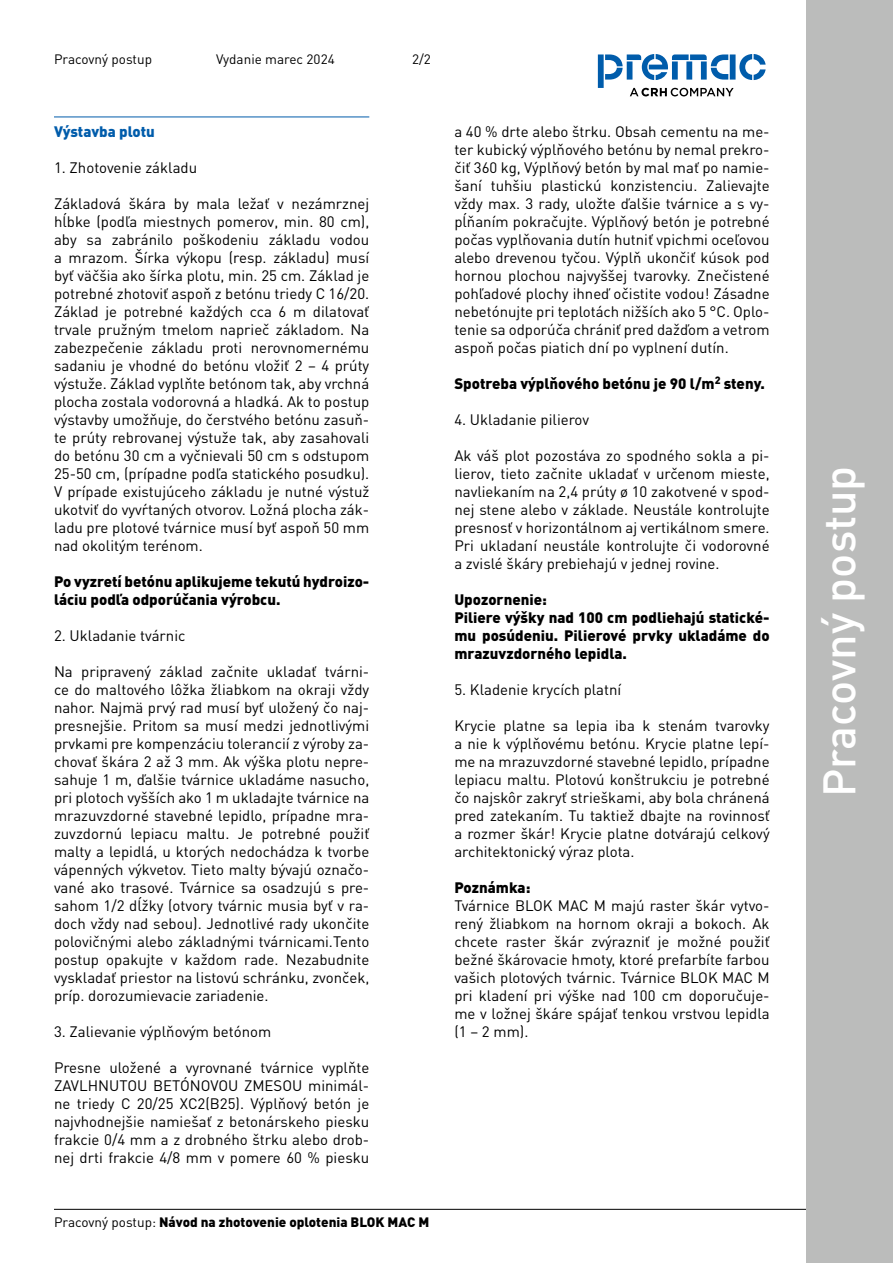
<style>
.page{position:relative;width:893px;height:1263px;background:#fff}
.page>*{position:absolute;margin:0;border:0;box-sizing:border-box;transform-origin:0 0}
.t1{font:500 45px "DIN Pro";color:#fff}
.t2{font:15px/18px "DIN Pro";color:#000;text-align:justify}
.t3{font:900 15px/18px "DIN Pro";color:#000}
.t4{font:900 15px "DIN Pro";color:#005cab}
.t5{font:900 13.5px "DIN Pro";color:#000}
.t6{font:13.5px "DIN Pro";color:#000}
.s1{font-weight:400}
</style>
<div class="page">
<svg style="left:598px;top:54px;width:168px;height:42px"></svg>
<hr style="left:54px;top:1209px;width:785px;height:1px;background:#000">
<div style="left:806px;top:0;width:87px;height:1263px;background:#bbbcbb"></div>
<hr style="left:54px;top:117px;width:315px;height:1px;background:#005cab">
<p class="t6" style="left:54px;top:50px;width:100px">Pracovný postup</p>
<p class="t6" style="left:216px;top:50px;width:120px">Vydanie marec 2024</p>
<p class="t6" style="left:412px;top:50px;width:20px">2/2</p>
<p class="t4" style="left:54px;top:121px;width:102px">Výstavba plotu</p>
<p class="t2" style="left:54px;top:158px;width:145px">1. Zhotovenie základu</p>
<p class="t2" style="left:54px;top:194px;width:317px">Základová škára by mala ležať v nezámrznej hĺbke (podľa miestnych pomerov, min. 80 cm), aby sa zabránilo poškodeniu základu vodou a mrazom. Šírka výkopu (resp. základu) musí byť väčšia ako šírka plotu, min. 25 cm. Základ je potrebné zhotoviť aspoň z betónu triedy C 16/20.<br>Základ je potrebné každých cca 6 m dilatovať trvale pružným tmelom naprieč základom. Na zabezpečenie základu proti nerovnomernému sadaniu je vhodné do betónu vložiť 2 – 4 prúty výstuže. Základ vyplňte betónom tak, aby vrchná plocha zostala vodorovná a hladká. Ak to postup výstavby umožňuje, do čerstvého betónu zasuň&shy;te prúty rebrovanej výstuže tak, aby zasahovali do betónu 30 cm a vyčnievali 50 cm s odstupom 25-50 cm, (prípadne podľa statického posudku).<br>V prípade existujúceho základu je nutné výstuž ukotviť do vyvŕtaných otvorov. Ložná plocha zák&shy;ladu pre plotové tvárnice musí byť aspoň 50 mm nad okolitým terénom.</p>
<p class="t3" style="left:54px;top:572px;width:317px">Po vyzretí betónu aplikujeme tekutú hydroizo&shy;láciu podľa odporúčania výrobcu.</p>
<p class="t2" style="left:54px;top:626px;width:133px">2. Ukladanie tvárnic</p>
<p class="t2" style="left:54px;top:662px;width:317px">Na pripravený základ začnite ukladať tvárni&shy;ce do maltového lôžka žliabkom na okraji vždy nahor. Najmä prvý rad musí byť uložený čo naj&shy;presnejšie. Pritom sa musí medzi jednotlivými prvkami pre kompenzáciu tolerancií z výroby za&shy;chovať škára 2 až 3 mm. Ak výška plotu nepre&shy;sahuje 1 m, ďalšie tvárnice ukladáme nasucho, pri plotoch vyšších ako 1 m ukladajte tvárnice na mrazuvzdorné stavebné lepidlo, prípadne mra&shy;zuvzdornú lepiacu maltu. Je potrebné použiť malty a lepidlá, u ktorých nedochádza k tvorbe vápenných výkvetov. Tieto malty bývajú označo&shy;vané ako trasové. Tvárnice sa osadzujú s pre&shy;sahom 1/2 dĺžky (otvory tvárnic musia byť v ra&shy;doch vždy nad sebou). Jednotlivé rady ukončite polovičnými alebo základnými tvárnicami.Tento postup opakujte v každom rade. Nezabudnite vyskladať priestor na listovú schránku, zvonček, príp. dorozumievacie zariadenie.</p>
<p class="t2" style="left:54px;top:1022px;width:219px">3. Zalievanie výplňovým betónom</p>
<p class="t2" style="left:54px;top:1058px;width:317px">Presne uložené a vyrovnané tvárnice vyplňte ZAVLHNUTOU BETÓNOVOU ZMESOU minimál&shy;ne triedy C 20/25 XC2(B25). Výplňový betón je najvhodnejšie namiešať z betonárskeho piesku frakcie 0/4 mm a z drobného štrku alebo drob&shy;nej drti frakcie 4/8 mm v pomere 60 % piesku</p>
<p class="t5" style="left:54px;top:1213px;width:377px"><span class="s1">Pracovný postup:</span> Návod na zhotovenie oplotenia BLOK MAC M</p>
<p class="t2" style="left:454px;top:122px;width:317px">a 40 % drte alebo štrku. Obsah cementu na me&shy;ter kubický výplňového betónu by nemal prekro&shy;čiť 360 kg, Výplňový betón by mal mať po namie&shy;šaní tuhšiu plastickú konzistenciu. Zalievajte vždy max. 3 rady, uložte ďalšie tvárnice a s vy&shy;pĺňaním pokračujte. Výplňový betón je potrebné počas vyplňovania dutín hutniť vpichmi oceľovou alebo drevenou tyčou. Výplň ukončiť kúsok pod hornou plochou najvyššej tvarovky. Znečistené pohľadové plochy ihneď očistite vodou! Zásadne nebetónujte pri teplotách nižších ako 5 °C. Oplo&shy;tenie sa odporúča chrániť pred dažďom a vetrom aspoň počas piatich dní po vyplnení dutín.</p>
<p class="t3" style="left:454px;top:374px;width:312px">Spotreba výplňového betónu je 90 l/m<sup>2</sup> steny.</p>
<p class="t2" style="left:454px;top:410px;width:136px">4. Ukladanie pilierov</p>
<p class="t2" style="left:454px;top:446px;width:317px">Ak váš plot pozostáva zo spodného sokla a pi&shy;lierov, tieto začnite ukladať v určenom mieste, navliekaním na 2,4 prúty ø 10 zakotvené v spod&shy;nej stene alebo v základe. Neustále kontrolujte presnosť v horizontálnom aj vertikálnom smere.<br>Pri ukladaní neustále kontrolujte či vodorovné a zvislé škáry prebiehajú v jednej rovine.</p>
<p class="t3" style="left:454px;top:590px;width:317px">Upozornenie:<br>Piliere výšky nad 100 cm podliehajú statické&shy;mu posúdeniu. Pilierové prvky ukladáme do mrazuvzdorného lepidla.</p>
<p class="t2" style="left:454px;top:680px;width:169px">5. Kladenie krycích platní</p>
<p class="t2" style="left:454px;top:716px;width:317px">Krycie platne sa lepia iba k stenám tvarovky a nie k výplňovému betónu. Krycie platne lepí&shy;me na mrazuvzdorné stavebné lepidlo, prípadne lepiacu maltu. Plotovú konštrukciu je potrebné čo najskôr zakryť strieškami, aby bola chránená pred zatekaním. Tu taktiež dbajte na rovinnosť a rozmer škár! Krycie platne dotvárajú celkový architektonický výraz plota.</p>
<p class="t3" style="left:454px;top:878px;width:78px">Poznámka:</p>
<p class="t2" style="left:454px;top:896px;width:317px">Tvárnice BLOK MAC M majú raster škár vytvo&shy;rený žliabkom na hornom okraji a bokoch. Ak chcete raster škár zvýrazniť je možné použiť bežné škárovacie hmoty, ktoré prefarbíte farbou vašich plotových tvárnic. Tvárnice BLOK MAC M pri kladení pri výške nad 100 cm doporučuje&shy;me v ložnej škáre spájať tenkou vrstvou lepidla (1 – 2 mm).</p>
<h1 class="t1" style="left:809px;top:797px;width:333px;rotate:-90deg">Pracovný postup</h1>
</div>
